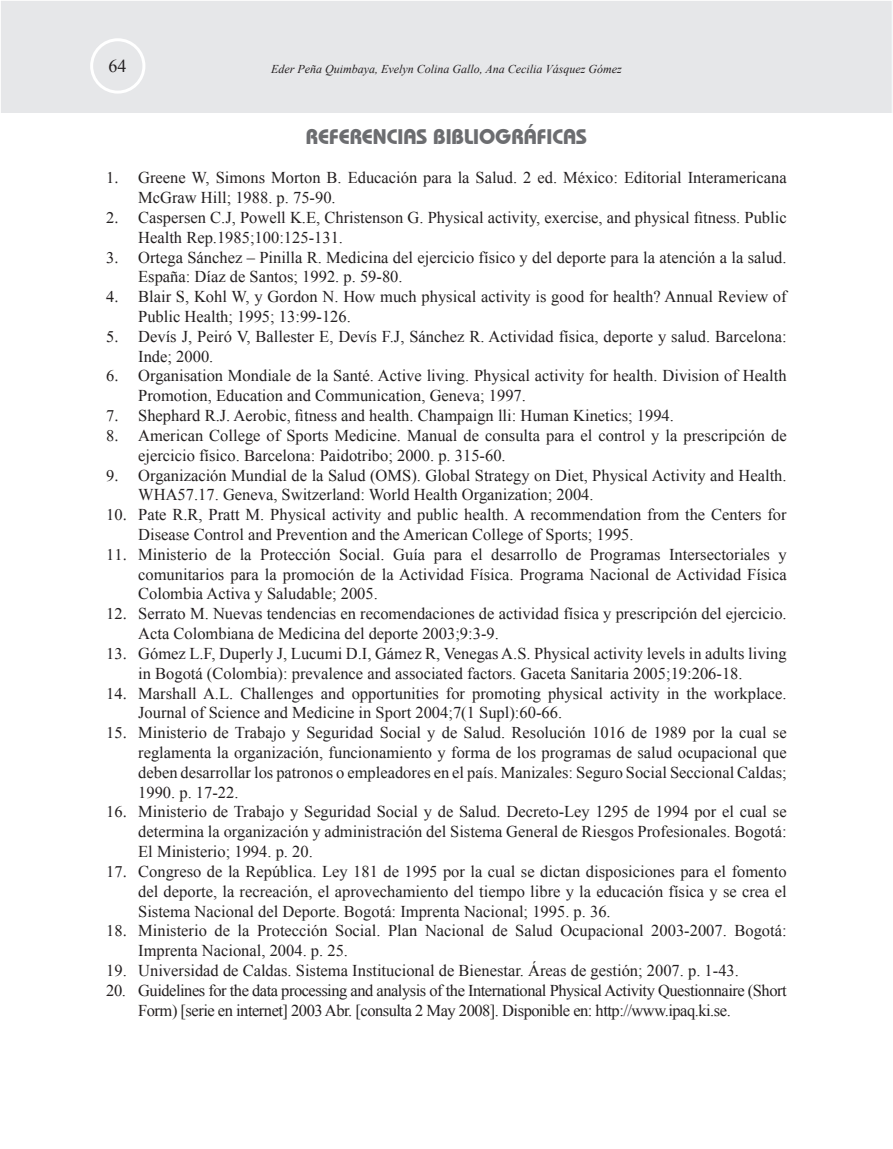
<style>
.page{position:relative;width:893px;height:1149px;background:#fff}
.page>*{position:absolute;margin:0;border:0;box-sizing:border-box;transform-origin:0 0}
.t1{font:700 21px "Bauhaus IT Cby BT";color:#6c6d70}
.t2{font:18px "Times New Roman";color:#231f20}
.t3{font:16.5px/19.8px "Times New Roman";color:#231f20}
.t4{font:16.5px/19.8px "Times New Roman";letter-spacing:-.03em;color:#231f20}
.t5{font:italic 12px "Times New Roman";color:#231f20}
</style>
<div class="page">
<div style="left:0;top:0;width:893px;height:113px;background:#e6e7e9"></div>
<div style="left:90px;top:38px;width:55px;height:56px;border:3px solid #fff;border-radius:50%"></div>
<p class="t2" style="left:109px;top:54px;width:19px">64</p>
<p class="t5" style="left:271px;top:61px;width:352px">Eder Peña Quimbaya, Evelyn Colina Gallo, Ana Cecilia Vásquez Gómez</p>
<p class="t1" style="left:306px;top:123px;width:283px">REFERENCIAS BIBLIOGRÁFICAS</p>
<p class="t3" style="left:138px;top:167px;width:650px">Greene W, Simons Morton B. Educación para la Salud. 2 ed. México: Editorial Interamericana McGraw Hill; 1988. p. 75-90.<br>Caspersen C.J, Powell K.E, Christenson G. Physical activity, exercise, and physical fitness. Public Health Rep.1985;100:125-131.</p>
<p class="t3" style="left:138px;top:247px;width:650px;text-indent:-32px">✓ Ortega Sánchez – Pinilla R. Medicina del ejercicio físico y del deporte para la atención a la salud.<br>España: Díaz de Santos; 1992. p. 59-80.</p>
<p class="t3" style="left:138px;top:286px;width:650px;text-indent:-32px">✔ Blair S, Kohl W, y Gordon N. How much physical activity is good for health? Annual Review of Public Health; 1995; 13:99-126.<br>Devís J, Peiró V, Ballester E, Devís F.J, Sánchez R. Actividad física, deporte y salud. Barcelona:<br>Inde; 2000.<br>Organisation Mondiale de la Santé. Active living. Physical activity for health. Division of Health Promotion, Education and Communication, Geneva; 1997.<br>Shephard R.J. Aerobic, fitness and health. Champaign lli: Human Kinetics; 1994.<br>American College of Sports Medicine. Manual de consulta para el control y la prescripción de ejercicio físico. Barcelona: Paidotribo; 2000. p. 315-60.<br>Organización Mundial de la Salud (OMS). Global Strategy on Diet, Physical Activity and Health.<br>WHA57.17. Geneva, Switzerland: World Health Organization; 2004.<br>Pate R.R, Pratt M. Physical activity and public health. A recommendation from the Centers for Disease Control and Prevention and the American College of Sports; 1995.<br>Ministerio de la Protección Social. Guía para el desarrollo de Programas Intersectoriales y comunitarios para la promoción de la Actividad Física. Programa Nacional de Actividad Física Colombia Activa y Saludable; 2005.<br>Serrato M. Nuevas tendencias en recomendaciones de actividad física y prescripción del ejercicio.<br>Acta Colombiana de Medicina del deporte 2003;9:3-9.</p>
<p class="t3" style="left:138px;top:643px;width:650px;text-indent:-24px">✓ Gómez L.F, Duperly J, Lucumi D.I, Gámez R, Venegas A.S. Physical activity levels in adults living in Bogotá (Colombia): prevalence and associated factors. Gaceta Sanitaria 2005;19:206-18.</p>
<p class="t3" style="left:138px;top:682px;width:650px;text-indent:-24px">✔ Marshall A.L. Challenges and opportunities for promoting physical activity in the workplace.<br>Journal of Science and Medicine in Sport 2004;7(1 Supl):60-66.<br>Ministerio de Trabajo y Seguridad Social y de Salud. Resolución 1016 de 1989 por la cual se reglamenta la organización, funcionamiento y forma de los programas de salud ocupacional que deben desarrollar los patronos o empleadores en el país. Manizales: Seguro Social Seccional Caldas; 1990. p. 17-22.<br>Ministerio de Trabajo y Seguridad Social y de Salud. Decreto-Ley 1295 de 1994 por el cual se determina la organización y administración del Sistema General de Riesgos Profesionales. Bogotá:<br>El Ministerio; 1994. p. 20.<br>Congreso de la República. Ley 181 de 1995 por la cual se dictan disposiciones para el fomento del deporte, la recreación, el aprovechamiento del tiempo libre y la educación física y se crea el Sistema Nacional del Deporte. Bogotá: Imprenta Nacional; 1995. p. 36.<br>Ministerio de la Protección Social. Plan Nacional de Salud Ocupacional 2003-2007. Bogotá:<br>Imprenta Nacional, 2004. p. 25.</p>
<p class="t3" style="left:106px;top:959px;width:634px">19. Universidad de Caldas. Sistema Institucional de Bienestar. Áreas de gestión; 2007. p. 1-43.</p>
<p class="t4" style="left:138px;top:979px;width:650px;text-indent:-32px">20. Guidelines for the data processing and analysis of the International Physical Activity Questionnaire (Short<br>Form) [serie en internet] 2003 Abr. [consulta 2 May 2008]. Disponible en: http://www.ipaq.ki.se.</p>
</div>
